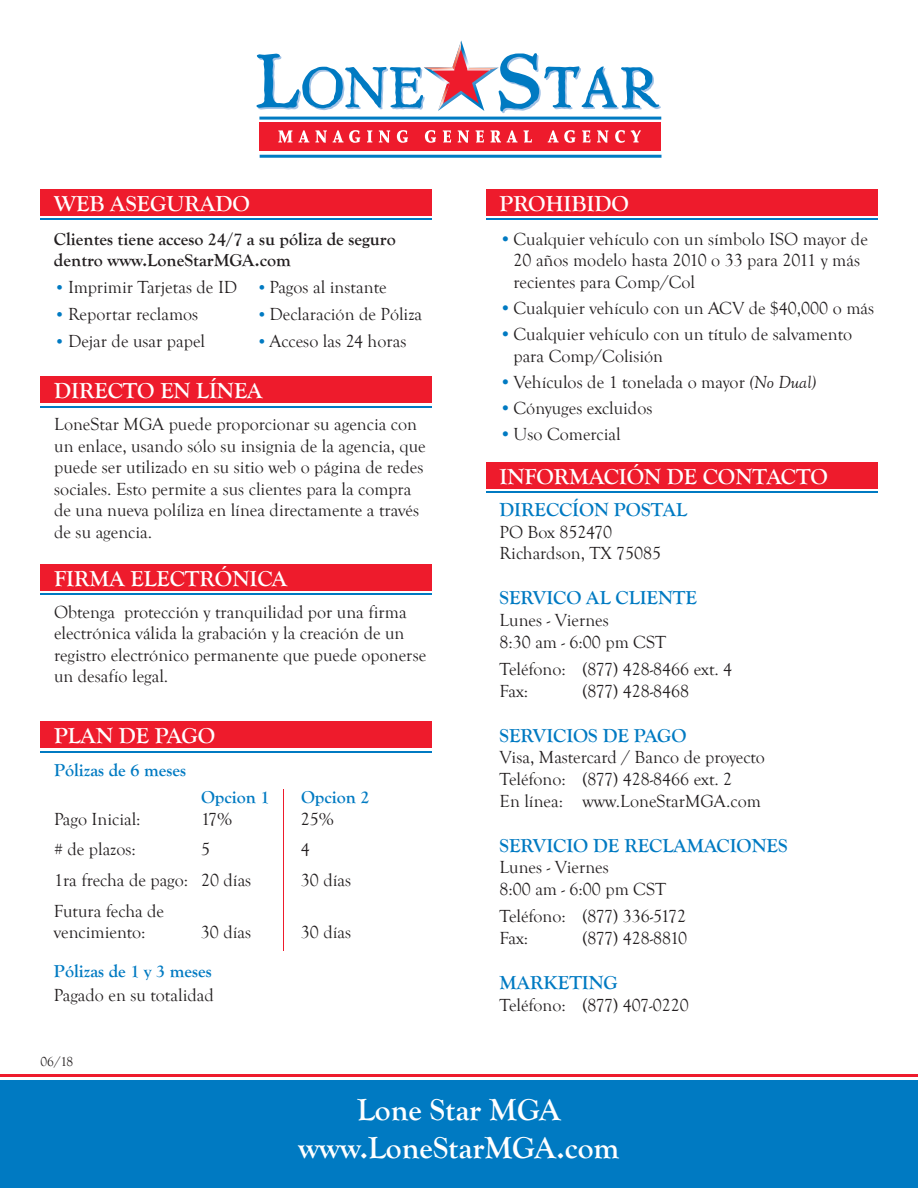
<style>
.page{position:relative;width:918px;height:1188px;background:#fff}
.page>*{position:absolute;margin:0;border:0;box-sizing:border-box;transform-origin:0 0}
.t1{font:700 31.5px/37.8px "Goudy Old Style T";color:#fff;text-align:center}
.t2{font:700 22.5px "Goudy Old Style T";color:#fff}
.t3{font:700 19.5px "Goudy Old Style T";color:#007ac2}
.t4{font:18px/21.6px "Goudy Old Style T";color:#231f20}
.t5{font:700 18px/21.6px "Goudy Old Style T";color:#231f20}
.t6{font:700 18px "Goudy Old Style T";color:#007ac2}
.t7{font:18px "Goudy Old Style T";letter-spacing:-.03em;color:#231f20}
.t8{font:13.5px "Goudy Old Style T";color:#231f20}
.s1{font-size:16.5px;color:#007ac2}
.s2{font-weight:700;color:#007ac2}
.s3{font-style:italic}
</style>
<div class="page">
<div style="left:486px;top:462px;width:392px;height:27px;background:#ee1b2c"></div>
<hr style="left:486px;top:492px;width:392px;height:1px;background:#007ac2">
<div style="left:486px;top:189px;width:392px;height:27px;background:#ee1b2c"></div>
<hr style="left:486px;top:219px;width:392px;height:1px;background:#007ac2">
<div style="left:40px;top:564px;width:392px;height:27px;background:#ee1b2c"></div>
<hr style="left:40px;top:594px;width:392px;height:1px;background:#007ac2">
<div style="left:40px;top:721px;width:392px;height:27px;background:#ee1b2c"></div>
<hr style="left:40px;top:751px;width:392px;height:1px;background:#007ac2">
<div style="left:40px;top:376px;width:392px;height:27px;background:#ee1b2c"></div>
<hr style="left:40px;top:406px;width:392px;height:1px;background:#007ac2">
<div style="left:40px;top:189px;width:392px;height:27px;background:#ee1b2c"></div>
<hr style="left:40px;top:219px;width:392px;height:1px;background:#007ac2">
<div style="left:260px;top:123px;width:401px;height:28px;background:#ee1b2c"></div>
<hr style="left:259px;top:117px;width:402px;height:3px;background:#007ac2">
<hr style="left:260px;top:155px;width:401px;height:3px;background:#007ac2">
<svg style="left:257px;top:40px;width:404px;height:73px"></svg>
<svg style="left:278px;top:130px;width:31px;height:13px"></svg>
<svg style="left:315px;top:130px;width:12px;height:13px"></svg>
<svg style="left:333px;top:130px;width:27px;height:13px"></svg>
<svg style="left:367px;top:130px;width:5px;height:13px"></svg>
<svg style="left:379px;top:130px;width:11px;height:13px"></svg>
<svg style="left:397px;top:130px;width:11px;height:13px"></svg>
<svg style="left:425px;top:130px;width:11px;height:13px"></svg>
<svg style="left:443px;top:130px;width:8px;height:13px"></svg>
<svg style="left:458px;top:130px;width:11px;height:13px"></svg>
<svg style="left:476px;top:130px;width:8px;height:13px"></svg>
<svg style="left:491px;top:130px;width:10px;height:13px"></svg>
<svg style="left:507px;top:130px;width:11px;height:13px"></svg>
<svg style="left:524px;top:130px;width:8px;height:13px"></svg>
<svg style="left:548px;top:130px;width:27px;height:13px"></svg>
<svg style="left:582px;top:130px;width:9px;height:13px"></svg>
<svg style="left:597px;top:130px;width:11px;height:13px"></svg>
<svg style="left:615px;top:130px;width:10px;height:13px"></svg>
<svg style="left:631px;top:130px;width:10px;height:13px"></svg>
<div style="left:0;top:1080px;width:918px;height:108px;background:#007ac2"></div>
<hr style="left:0;top:1074px;width:918px;height:2px;background:#ee1b2c">
<hr style="left:283px;top:789px;width:1px;height:162px;background:#ee1b2c">
<p class="t2" style="left:54px;top:191px;width:198px">WEB ASEGURADO</p>
<p class="t5" style="left:54px;top:228px;width:343px">Clientes tiene acceso 24/7 a su póliza de seguro dentro www.LoneStarMGA.com</p>
<p class="t4" style="left:54px;top:277px;width:334px"><span class="s1">•</span> Imprimir Tarjetas de ID <span class="s1">•</span> Pagos al instante</p>
<p class="t4" style="left:54px;top:304px;width:146px"><span class="s1">•</span> Reportar reclamos</p>
<p class="t4" style="left:256px;top:304px;width:167px"><span class="s1">•</span> Declaración de Póliza</p>
<p class="t4" style="left:54px;top:331px;width:153px"><span class="s1">•</span> Dejar de usar papel</p>
<p class="t4" style="left:256px;top:331px;width:151px"><span class="s1">•</span> Acceso las 24 horas</p>
<p class="t2" style="left:54px;top:378px;width:210px">DIRECTO EN LÍNEA</p>
<p class="t4" style="left:54px;top:414px;width:373px">LoneStar MGA puede proporcionar su agencia con un enlace, usando sólo su insignia de la agencia, que puede ser utilizado en su sitio web o página de redes sociales. Esto permite a sus clientes para la compra de una nueva políliza en línea directamente a través de su agencia.</p>
<p class="t2" style="left:54px;top:566px;width:235px">FIRMA ELECTRÓNICA</p>
<p class="t4" style="left:54px;top:601px;width:374px">Obtenga protección y tranquilidad por una firma electrónica válida la grabación y la creación de un registro electrónico permanente que puede oponerse un desafío legal.</p>
<p class="t2" style="left:54px;top:723px;width:163px">PLAN DE PAGO</p>
<p class="t6" style="left:54px;top:760px;width:134px">Pólizas de 6 meses</p>
<p class="t6" style="left:201px;top:787px;width:70px">Opcion 1</p>
<p class="t6" style="left:301px;top:787px;width:70px">Opcion 2</p>
<p class="t4" style="left:54px;top:808px;width:88px">Pago Inicial:</p>
<p class="t4" style="left:201px;top:808px;width:33px">17%</p>
<p class="t4" style="left:301px;top:808px;width:35px">25%</p>
<p class="t4" style="left:54px;top:839px;width:83px"># de plazos:</p>
<p class="t4" style="left:201px;top:839px;width:10px">5</p>
<p class="t4" style="left:301px;top:839px;width:10px">4</p>
<p class="t4" style="left:54px;top:870px;width:199px">1ra frecha de pago: 20 días</p>
<p class="t4" style="left:301px;top:870px;width:52px">30 días</p>
<p class="t4" style="left:54px;top:900px;width:112px">Futura fecha de vencimiento:</p>
<p class="t4" style="left:201px;top:922px;width:52px">30 días</p>
<p class="t4" style="left:301px;top:922px;width:52px">30 días</p>
<p class="t6" style="left:54px;top:961px;width:159px">Pólizas de 1 y 3 meses</p>
<p class="t4" style="left:54px;top:985px;width:161px">Pagado en su totalidad</p>
<p class="t8" style="left:41px;top:1054px;width:34px">06/18</p>
<p class="t2" style="left:500px;top:191px;width:131px">PROHIBIDO</p>
<p class="t4" style="left:514px;top:228px;width:356px;text-indent:-14px"><span class="s2">•</span> Cualquier vehículo con un símbolo ISO mayor de<br>20 años modelo hasta 2010 o 33 para 2011 y más recientes para Comp/Col</p>
<p class="t4" style="left:500px;top:298px;width:376px"><span class="s2">•</span> Cualquier vehículo con un ACV de $40,000 o más</p>
<p class="t4" style="left:514px;top:324px;width:340px;text-indent:-14px"><span class="s2">•</span> Cualquier vehículo con un título de salvamento para Comp/Colisión</p>
<p class="t4" style="left:500px;top:371px;width:318px"><span class="s2">•</span> Vehículos de 1 tonelada o mayor <span class="s3">(No Dual)</span></p>
<p class="t4" style="left:500px;top:397px;width:155px"><span class="s2">•</span> Cónyuges excluidos</p>
<p class="t4" style="left:500px;top:424px;width:123px"><span class="s2">•</span> Uso Comercial</p>
<p class="t2" style="left:500px;top:464px;width:330px">INFORMACIÓN DE CONTACTO</p>
<p class="t3" style="left:500px;top:499px;width:189px">DIRECCÍON POSTAL</p>
<p class="t4" style="left:500px;top:522px;width:163px">PO Box 852470<br>Richardson, TX 75085</p>
<p class="t3" style="left:500px;top:587px;width:199px">SERVICO AL CLIENTE</p>
<p class="t4" style="left:500px;top:610px;width:168px">Lunes - Viernes<br>8:30 am - 6:00 pm CST</p>
<p class="t4" style="left:500px;top:659px;width:234px">Teléfono: (877) 428-8466 ext. 4<br>Fax:</p>
<p class="t4" style="left:582px;top:681px;width:108px">(877) 428-8468</p>
<p class="t3" style="left:500px;top:725px;width:189px">SERVICIOS DE PAGO</p>
<p class="t4" style="left:500px;top:747px;width:267px">Visa, Mastercard / Banco de proyecto<br>Teléfono: (877) 428-8466 ext. 2<br>En línea: www.LoneStarMGA.com</p>
<p class="t3" style="left:500px;top:834px;width:290px">SERVICIO DE RECLAMACIONES</p>
<p class="t4" style="left:500px;top:857px;width:168px">Lunes - Viernes<br>8:00 am - 6:00 pm CST</p>
<p class="t4" style="left:500px;top:906px;width:188px">Teléfono: (877) 336-5172<br>Fax:</p>
<p class="t7" style="left:582px;top:928px;width:106px">(877) 428-8810</p>
<p class="t3" style="left:500px;top:972px;width:120px">MARKETING</p>
<p class="t4" style="left:500px;top:994px;width:191px">Teléfono: (877) 407-0220</p>
<h1 class="t1" style="left:298px;top:1091px;width:323px">Lone Star MGA www.LoneStarMGA.com</h1>
</div>
